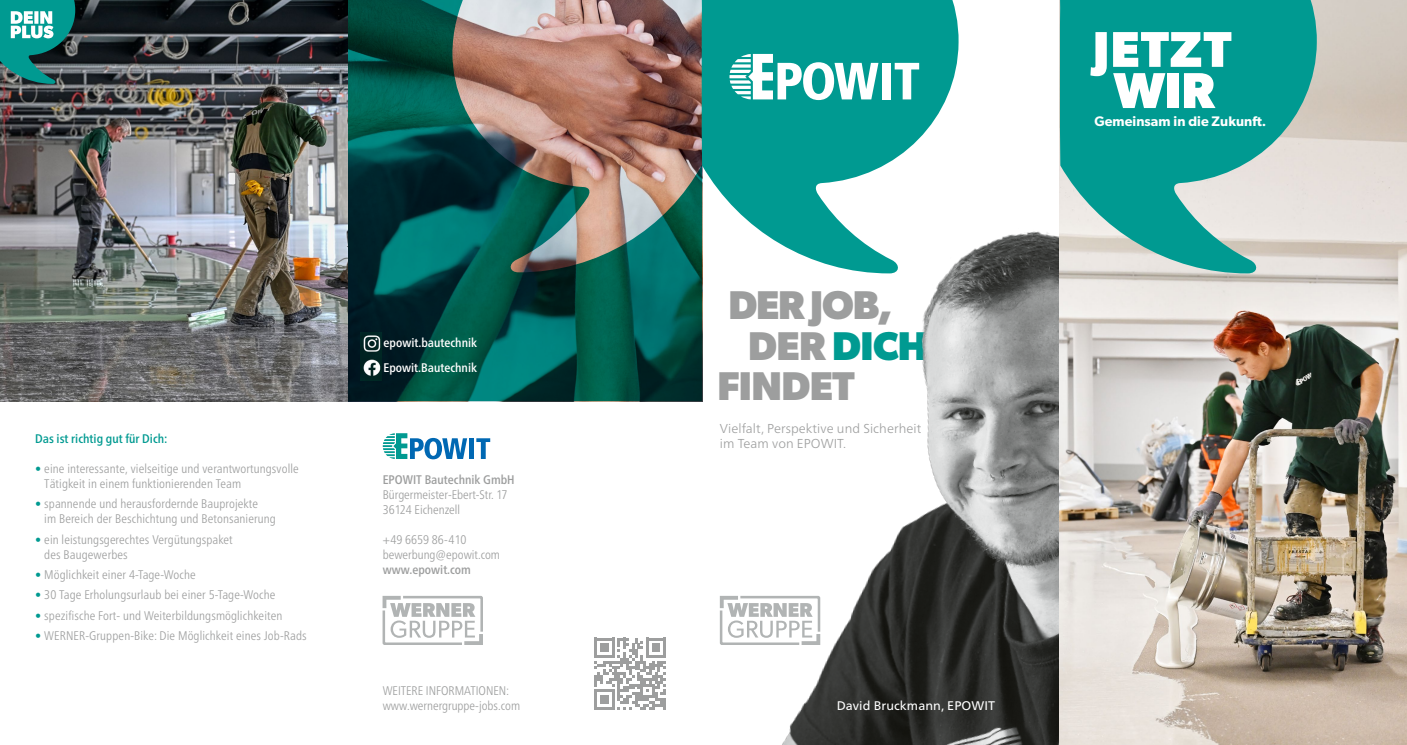
<style>
.page{position:relative;width:1407px;height:745px;background:#fff}
.page>*{position:absolute;margin:0;border:0;box-sizing:border-box;transform-origin:0 0}
.t1{font:700 50.5px "Gibson";color:#fff}
.t2{font:700 50.38px "Gibson";letter-spacing:.025em;color:#fff}
.t3{font:700 40.25px "Gibson";letter-spacing:-.015em;color:#9d9e9e}
.t4{font:700 40.25px "Gibson";letter-spacing:-.015em;color:#009a91}
.t5{font:600 13.88px "Gibson";letter-spacing:.005em;color:#fff}
.Beschriftung{font:300 12.88px/15.1px "Frutiger Neue LT Pro";letter-spacing:.005em;color:#9d9e9e}
.P_Copy_Dein_Start{font:300 condensed 12.5px/15px "Frutiger Neue LT Pro";letter-spacing:.01em;color:#9d9e9e}
.t6{font:500 condensed 12.5px "Frutiger Neue LT Pro";color:#9d9e9e}
.t7{font:500 condensed 12.5px "Frutiger Neue LT Pro";color:#fff}
.P_Copy_Dein_Start-2{font:500 condensed 12.5px "Frutiger Neue LT Pro";color:#009a91}
.Beschriftung-2{font:12.5px "Frutiger Neue LT Pro";letter-spacing:.005em;color:#fff}
.s1{color:#009a91}
.s2{color:#9d9e9e}
</style>
<div class="page">
<img style="left:0;top:0;width:347px;height:401px">
<svg style="left:347px;top:0;width:355px;height:401px;background:#3d625a"></svg>
<img style="left:764px;top:231px;width:295px;height:513px">
<img style="left:360px;top:332px;width:22px;height:48px">
<img style="left:1059px;top:0;width:348px;height:744px">
<svg style="left:699px;top:0;width:260px;height:273px;fill:#009a91"></svg>
<svg style="left:1057px;top:0;width:260px;height:273px;background:#43aea6"></svg>
<svg style="left:720px;top:595px;width:100px;height:49px"></svg>
<div style="left:882px;top:63px;width:9px;height:36px;background:#fff"></div>
<svg style="left:894px;top:63px;width:25px;height:36px"></svg>
<svg style="left:729px;top:54px;width:149px;height:46px"></svg>
<svg style="left:382px;top:595px;width:101px;height:49px"></svg>
<svg style="left:594px;top:637px;width:72px;height:72px"></svg>
<div style="left:469px;top:438px;width:5px;height:20px;background:#0068b3"></div>
<svg style="left:476px;top:438px;width:14px;height:20px"></svg>
<svg style="left:383px;top:433px;width:84px;height:26px"></svg>
<svg style="left:0;top:0;width:75px;height:84px;background:#308c87"></svg>
<p class="P_Copy_Dein_Start-2" style="left:35px;top:431px;width:134px">Das ist richtig gut für Dich:</p>
<p class="P_Copy_Dein_Start" style="left:44px;top:460px;width:256px;text-indent:-9px"><span class="s1">•</span> eine interessante, vielseitige und verantwortungsvolle<br>Tätigkeit in einem funktionierenden Team</p>
<p class="P_Copy_Dein_Start" style="left:44px;top:496px;width:233px;text-indent:-9px"><span class="s1">•</span> spannende und herausfordernde Bauprojekte<br>im Bereich der Beschichtung und Betonsanierung</p>
<p class="P_Copy_Dein_Start" style="left:44px;top:531px;width:190px;text-indent:-9px"><span class="s1">•</span> ein leistungsgerechtes Vergütungspaket des Baugewerbes</p>
<p class="P_Copy_Dein_Start" style="left:35px;top:566px;width:162px"><span class="s1">•</span> Möglichkeit einer 4-Tage-Woche</p>
<p class="P_Copy_Dein_Start" style="left:35px;top:587px;width:242px"><span class="s1">•</span> 30 Tage Erholungsurlaub bei einer 5-Tage-Woche</p>
<p class="P_Copy_Dein_Start" style="left:35px;top:607px;width:249px"><span class="s1">•</span> spezifische Fort- und Weiterbildungsmöglichkeiten</p>
<p class="P_Copy_Dein_Start" style="left:35px;top:627px;width:273px"><span class="s1">•</span> WERNER-Gruppen-Bike: Die Möglichkeit eines Job-Rads</p>
<p class="t7" style="left:383px;top:335px;width:95px">epowit.bautechnik</p>
<p class="t7" style="left:383px;top:360px;width:95px">Epowit.Bautechnik</p>
<p class="t6" style="left:383px;top:472px;width:133px">EPOWIT Bautechnik GmbH</p>
<p class="P_Copy_Dein_Start" style="left:383px;top:487px;width:126px">Bürgermeister-Ebert-Str. 17</p>
<p class="P_Copy_Dein_Start" style="left:383px;top:502px;width:79px">36124 Eichenzell</p>
<p class="P_Copy_Dein_Start" style="left:383px;top:532px;width:85px">+49 6659 86-410</p>
<p class="P_Copy_Dein_Start" style="left:383px;top:547px;width:119px">bewerbung@epowit.com</p>
<p class="t6" style="left:383px;top:562px;width:90px">www.epowit.com</p>
<p class="P_Copy_Dein_Start" style="left:383px;top:682px;width:128px">WEITERE INFORMATIONEN:</p>
<p class="P_Copy_Dein_Start" style="left:383px;top:697px;width:139px">www.wernergruppe-jobs.com</p>
<p class="t3" style="left:728px;top:281px;width:165px">DER JOB,</p>
<p class="t4" style="left:748px;top:321px;width:181px"><span class="s2">DER</span> DICH</p>
<p class="t3" style="left:717px;top:361px;width:139px">FINDET</p>
<p class="Beschriftung" style="left:720px;top:420px;width:203px">Vielfalt, Perspektive und Sicherheit im Team von EPOWIT.</p>
<p class="t2" style="left:1093px;top:19px;width:140px">JETZT</p>
<p class="t1" style="left:1113px;top:60px;width:103px">WIR</p>
<p class="t5" style="left:1094px;top:113px;width:173px">Gemeinsam in die Zukunft.</p>
<p class="Beschriftung-2" style="left:837px;top:697px;width:160px">David Bruckmann, EPOWIT</p>
</div>
